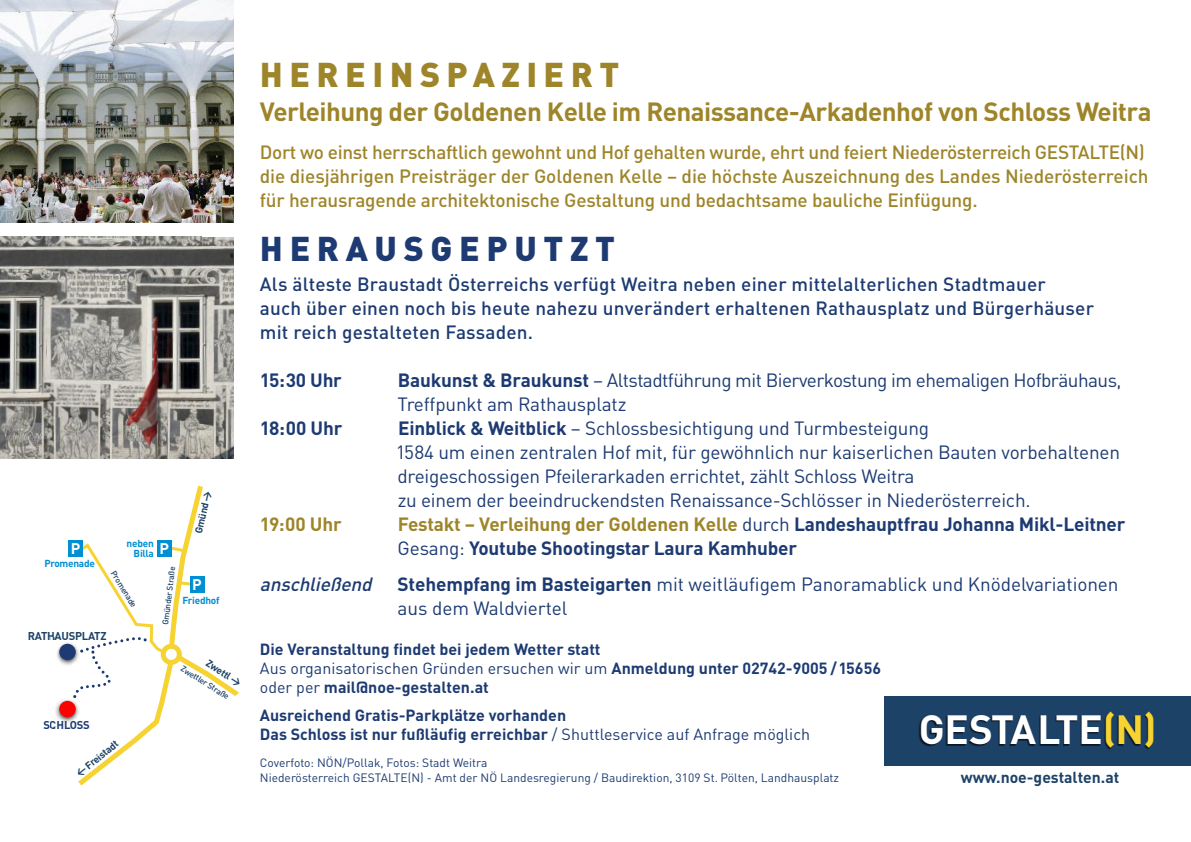
<style>
.page{position:relative;width:1191px;height:842px;background:#fff}
.page>*{position:absolute;margin:0;border:0;box-sizing:border-box;transform-origin:0 0}
.t1{font:700 40.2px "DIN";letter-spacing:-.015em;color:#fff}
.t2{font:900 34px "DIN";letter-spacing:.19em;color:#9e852a}
.t3{font:900 34px "DIN";letter-spacing:.195em;color:#1d3b72}
.t4{font:700 26px "DIN";letter-spacing:-.02em;color:#9e852a}
.t5{font:19px/24px "DIN";letter-spacing:-.01em;color:#1d3b72}
.t6{font:500 19px/24px "DIN";letter-spacing:-.01em;color:#9e852a}
.t7{font:500 19px/24px "DIN";letter-spacing:.01em;color:#1d3b72}
.t8{font:700 19px/24px "DIN";letter-spacing:-.01em;color:#1d3b72}
.t9{font:19px/24px "DIN";letter-spacing:-.03em;color:#1d3b72}
.t10{font:700 19px "DIN";letter-spacing:-.01em;color:#9e852a}
.t11{font:700 16px/19px "DIN";color:#1d3b72}
.t12{font:700 15.8px "DIN";color:#1d4267}
.t13{font:700 15.2px "DIN";color:#fff}
.t14{font:12px/14.6px "DIN";color:#1d3b72}
.t15{font:700 11.2px "DIN";letter-spacing:-.025em;color:#1d4267}
.t16{font:700 11.2px "DIN";letter-spacing:-.025em;color:#1d3b72}
.t17{font:700 10px/10px "DIN";letter-spacing:-.025em;color:#008fd2;text-align:right}
.t18{font:700 10px "DIN";color:#1d4267}
.t19{font:500 8.2px "DIN";color:#1d4267}
.s1{font-weight:700}
.s2{color:#9e852a}
.s3{font-weight:400}
.s4{font-weight:500;font-style:italic}
.s5{color:#f6d331}
</style>
<div class="page">
<img style="left:0;top:0;width:233px;height:222px">
<img style="left:0;top:237px;width:233px;height:222px">
<div style="left:69px;top:540px;width:14px;height:17px;background:#008fd2"></div>
<img style="left:55px;top:699px;width:17px;height:23px">
<div style="left:59px;top:701px;width:17px;height:16px;background:#f00;border-radius:50%"></div>
<img style="left:57px;top:643px;width:15px;height:22px">
<div style="left:59px;top:644px;width:17px;height:16px;background:#1d3b72;border-radius:50%"></div>
<svg style="left:72px;top:485px;width:167px;height:301px"></svg>
<div style="left:884px;top:696px;width:307px;height:70px;background:#1d4267"></div>
<img style="left:918px;top:712px;width:235px;height:38px">
<p class="t17" style="left:127px;top:538px;width:29px">neben<br>Billa</p>
<p class="t13" style="left:71px;top:540px;width:11px">P</p>
<p class="t13" style="left:159px;top:540px;width:11px">P</p>
<p class="t17" style="left:44px;top:558px;width:52px">Promenade</p>
<p class="t19" style="left:117px;top:569px;width:43px;rotate:58deg">Promenade</p>
<p class="t19" style="left:161px;top:624px;width:60px;rotate:-83deg">Gmünder Straße</p>
<p class="t15" style="left:28px;top:629px;width:80px">RATHAUSPLATZ</p>
<p class="t18" style="left:193px;top:532px;width:45px;rotate:-77deg">Gmünd &gt;</p>
<p class="t13" style="left:192px;top:576px;width:11px">P</p>
<p class="t17" style="left:183px;top:595px;width:38px">Friedhof</p>
<p class="t16" style="left:44px;top:718px;width:48px">SCHLOSS</p>
<p class="t18" style="left:74px;top:770px;width:53px;rotate:-39deg">&lt; Freistadt</p>
<p class="t18" style="left:210px;top:657px;width:41px;rotate:33deg">Zwettl &gt;</p>
<p class="t19" style="left:184px;top:664px;width:57px;rotate:32deg">Zwettler Straße</p>
<h2 class="t2" style="left:260px;top:55px;width:361px">HEREINSPAZIERT</h2>
<h3 class="t4" style="left:260px;top:97px;width:893px">Verleihung der Goldenen Kelle im Renaissance-Arkadenhof von Schloss Weitra</h3>
<p class="t6" style="left:260px;top:140px;width:890px">Dort wo einst herrschaftlich gewohnt und Hof gehalten wurde, ehrt und feiert Niederösterreich GESTALTE(N) die diesjährigen Preisträger der Goldenen Kelle – die höchste Auszeichnung des Landes Niederösterreich für herausragende architektonische Gestaltung und bedachtsame bauliche Einfügung.</p>
<h2 class="t3" style="left:260px;top:229px;width:356px">HERAUSGEPUTZT</h2>
<p class="t7" style="left:260px;top:272px;width:835px">Als älteste Braustadt Österreichs verfügt Weitra neben einer mittelalterlichen Stadtmauer<br>auch über einen noch bis heute nahezu unverändert erhaltenen Rathausplatz und Bürgerhäuser mit reich gestalteten Fassaden.</p>
<p class="t8" style="left:260px;top:368px;width:84px">15:30 Uhr</p>
<p class="t9" style="left:398px;top:368px;width:725px"><span class="s1">Baukunst &amp; Braukunst</span> – Altstadtführung mit Bierverkostung im ehemaligen Hofbräuhaus,<br>Treffpunkt am Rathausplatz</p>
<p class="t8" style="left:260px;top:416px;width:84px">18:00 Uhr</p>
<p class="t5" style="left:396px;top:416px;width:725px"><span class="s1">Einblick &amp; Weitblick</span> – Schlossbesichtigung und Turmbesteigung<br>1584 um einen zentralen Hof mit, für gewöhnlich nur kaiserlichen Bauten vorbehaltenen dreigeschossigen Pfeilerarkaden errichtet, zählt Schloss Weitra<br>zu einem der beeindruckendsten Renaissance-Schlösser in Niederösterreich.</p>
<p class="t10" style="left:260px;top:513px;width:83px">19:00 Uhr</p>
<p class="t8" style="left:397px;top:512px;width:729px"><span class="s2">Festakt – Verleihung der Goldenen Kelle</span> <span class="s3">durch</span> Landeshauptfrau Johanna Mikl-Leitner<br><span class="s3">Gesang:</span> Youtube Shootingstar Laura Kamhuber</p>
<p class="t5" style="left:398px;top:572px;width:722px;text-indent:-138px"><span class="s4">anschließend</span> <span class="s1">Stehempfang im Basteigarten</span> mit weitläufigem Panoramablick und Knödelvariationen aus dem Waldviertel</p>
<p class="t11" style="left:260px;top:640px;width:622px">Die Veranstaltung findet bei jedem Wetter statt<br><span class="s3">Aus organisatorischen Gründen ersuchen wir um</span> Anmeldung unter 02742-9005 /15656 <span class="s3">oder per</span> mail@noe-gestalten.at</p>
<p class="t11" style="left:260px;top:706px;width:552px">Ausreichend Gratis-Parkplätze vorhanden<br>Das Schloss ist nur fußläufig erreichbar <span class="s3">/ Shuttleservice auf Anfrage möglich</span></p>
<p class="t14" style="left:260px;top:756px;width:581px">Coverfoto: NÖN/Pollak, Fotos: Stadt Weitra<br>Niederösterreich GESTALTE(N) - Amt der NÖ Landesregierung / Baudirektion, 3109 St. Pölten, Landhausplatz</p>
<h1 class="t1" style="left:919px;top:707px;width:239px">GESTALTE<span class="s5">(N)</span></h1>
<p class="t12" style="left:961px;top:768px;width:160px">www.noe-gestalten.at</p>
</div>
